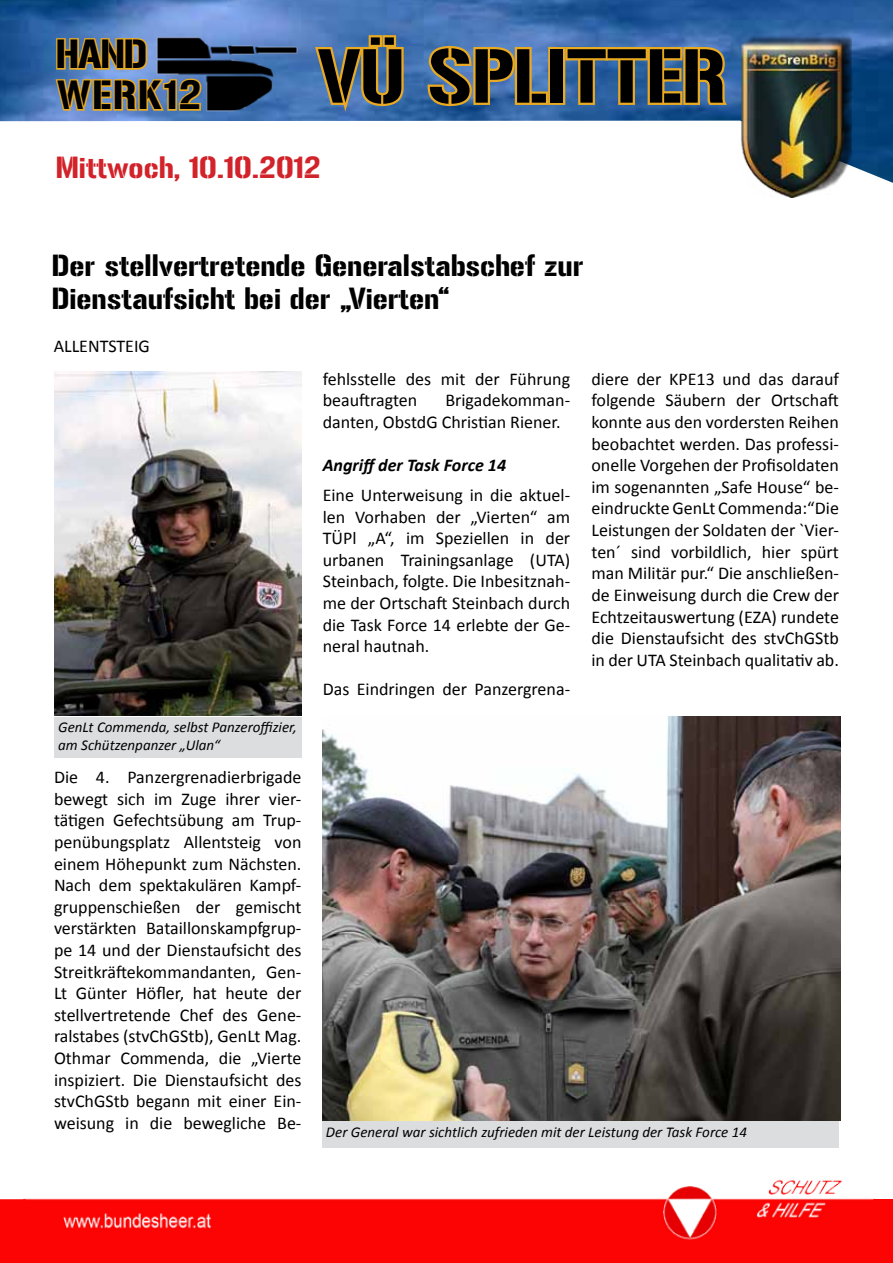
<style>
.page{position:relative;width:893px;height:1263px;background:#fff}
.page>*{position:absolute;margin:0;border:0;box-sizing:border-box;transform-origin:0 0}
.t1{font:67.5px "Gunplay";color:#000}
.t2{font:36px/41.1px "Gunplay";letter-spacing:.05em;color:#000}
.t3{font:27px/32.4px "Gunplay";color:#000}
.t4{font:27px "Gunplay";color:#d2232a}
.t5{font:18px/21.6px "Calibri";color:#000;text-align:justify}
.t6{font:italic 700 18px "Calibri";color:#000}
.t7{font:italic 15px/18px "Calibri";color:#000}
</style>
<div class="page">
<img style="left:0;top:0;width:893px;height:183px">
<svg style="left:312px;top:33px;width:94px;height:88px;background:#758386"></svg>
<svg style="left:425px;top:44px;width:125px;height:64px;background:#878b7f"></svg>
<div style="left:548px;top:47px;width:17px;height:58px;border:4px solid #e9aa23"></div>
<svg style="left:563px;top:45px;width:168px;height:62px;background:#7c8170"></svg>
<img style="left:203px;top:34px;width:96px;height:80px">
<svg style="left:54px;top:29px;width:149px;height:93px;background:#838681"></svg>
<img style="left:738px;top:34px;width:113px;height:164px">
<img style="left:24px;top:1179px;width:851px;height:20px">
<svg style="left:0;top:1199px;width:893px;height:64px;background:#fb0d0d"></svg>
<img style="left:54px;top:371px;width:248px;height:344px">
<div style="left:54px;top:716px;width:248px;height:41px;background:#dcddde"></div>
<img style="left:323px;top:716px;width:517px;height:404px">
<div style="left:322px;top:1121px;width:516px;height:27px;background:#dcddde"></div>
<h2 class="t2" style="left:56px;top:34px;width:147px">HAND<br>WERK12</h2>
<h1 class="t1" style="left:318px;top:37px;width:409px">VÜ SPLITTER</h1>
<h3 class="t4" style="left:56px;top:152px;width:266px">Mittwoch, 10.10.2012</h3>
<h3 class="t3" style="left:52px;top:250px;width:533px">Der stellvertretende Generalstabschef zur<br>Dienstaufsicht bei der „Vierten“</h3>
<p class="t5" style="left:54px;top:335px;width:98px">ALLENTSTEIG</p>
<p class="t7" style="left:58px;top:717px;width:240px">GenLt Commenda, selbst Panzeroffizier, am Schützenpanzer „Ulan“</p>
<p class="t5" style="left:54px;top:766px;width:249px">Die 4. Panzergrenadierbrigade bewegt sich im Zuge ihrer vier&shy;tätigen Gefechtsübung am Trup&shy;penübungsplatz Allentsteig von einem Höhepunkt zum Nächsten.<br>Nach dem spektakulären Kampf&shy;gruppenschießen der gemischt verstärkten Bataillonskampfgrup&shy;pe 14 und der Dienstaufsicht des Streitkräftekommandanten, Gen-Lt Günter Höfler, hat heute der stellvertretende Chef des Gene&shy;ralstabes (stvChGStb), GenLt Mag.<br>Othmar Commenda, die „Vierte inspiziert. Die Dienstaufsicht des stvChGStb begann mit einer Ein&shy;weisung in die bewegliche Be-</p>
<p class="t5" style="left:323px;top:368px;width:249px">fehlsstelle des mit der Führung beauftragten</p>
<p class="t5" style="left:323px;top:390px;width:249px;text-indent:123px">Brigadekomman&shy;danten, ObstdG Christian Riener.</p>
<p class="t6" style="left:323px;top:453px;width:185px">Angriff der Task Force 14</p>
<p class="t5" style="left:323px;top:484px;width:249px">Eine Unterweisung in die aktuel&shy;len Vorhaben der „Vierten“ am TÜPl „A“, im Speziellen in der urbanen Trainingsanlage (UTA)<br>Steinbach, folgte. Die Inbesitznah&shy;me der Ortschaft Steinbach durch die Task Force 14 erlebte der Ge&shy;neral hautnah.</p>
<p class="t5" style="left:323px;top:679px;width:249px">Das Eindringen der Panzergrena-</p>
<p class="t5" style="left:591px;top:368px;width:249px">diere der KPE13 und das darauf folgende Säubern der Ortschaft konnte aus den vordersten Reihen beobachtet werden. Das professi&shy;onelle Vorgehen der Profisoldaten im sogenannten „Safe House“ be&shy;eindruckte GenLt Commenda:“Die Leistungen der Soldaten der `Vier&shy;ten´ sind vorbildlich, hier spürt man Militär pur.“ Die anschließen&shy;de Einweisung durch die Crew der Echtzeitauswertung (EZA) rundete die Dienstaufsicht des stvChGStb in der UTA Steinbach qualitativ ab.</p>
<p class="t7" style="left:326px;top:1122px;width:423px">Der General war sichtlich zufrieden mit der Leistung der Task Force 14</p>
</div>
